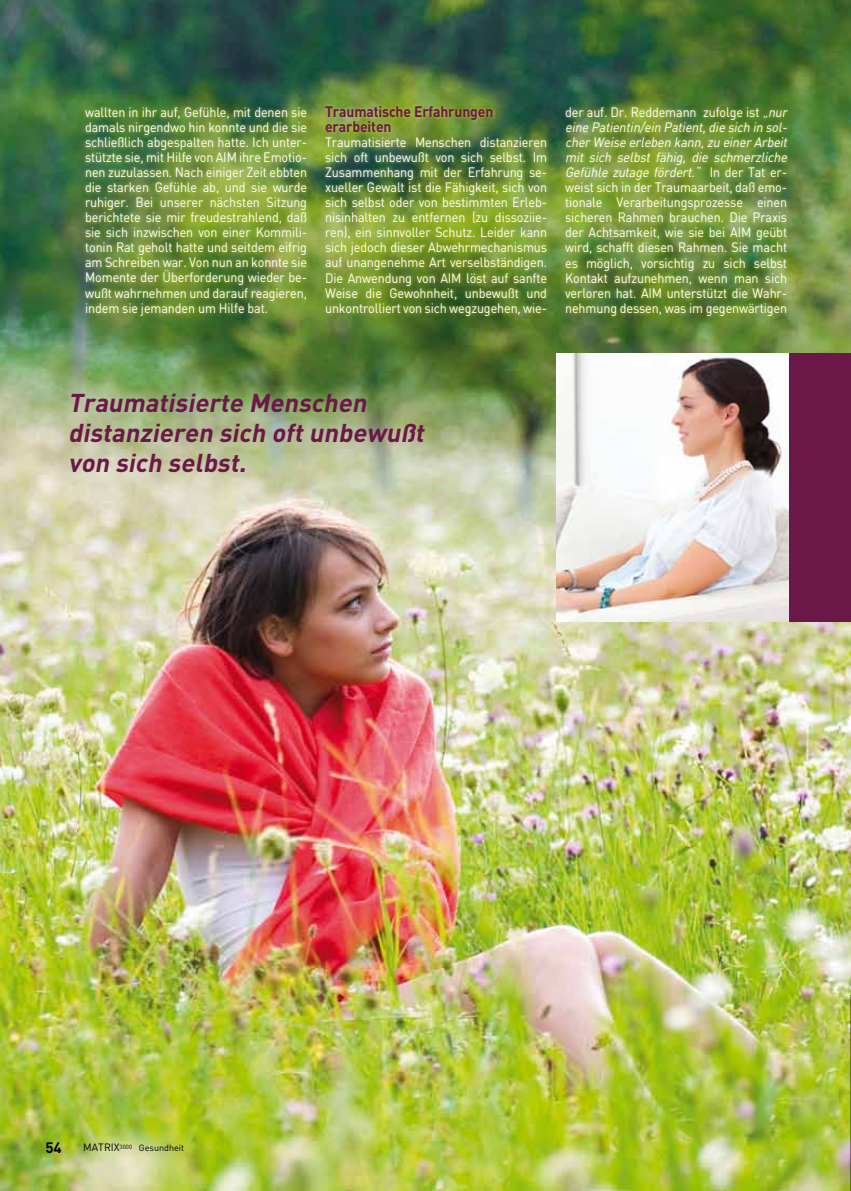
<style>
.page{position:relative;width:851px;height:1191px;background:#fff}
.page>*{position:absolute;margin:0;border:0;box-sizing:border-box;transform-origin:0 0}
.t1{font:italic 700 25.5px/30px "DIN";color:#6b1848}
.t2{font:700 15px/15px "DIN";letter-spacing:-.01em;color:#6b1848;scale:.93 1}
.t3{font:700 15px "DIN";color:#000}
.t4{font:13.5px/15px "DIN";letter-spacing:-.01em;color:#fff;text-align:justify;scale:.93 1}
.t5{font:9px "DIN";color:#000}
.s1{font-style:italic}
.s2{font-size:10.5px}
</style>
<div class="page">
<img style="left:0;top:0;width:850px;height:1191px">
<img style="left:82px;top:103px;width:709px;height:216px">
<hr style="left:850px;top:995px;width:1px;height:196px;background:#000">
<img style="left:556px;top:353px;width:233px;height:268px">
<div style="left:789px;top:353px;width:61px;height:268px;background:#6b1848"></div>
<p class="t4" style="left:85px;top:105px;width:240px">wallten in ihr auf, Gefühle, mit denen sie damals nirgendwo hin konnte und die sie schließlich abgespalten hatte. Ich unter&shy;stützte sie, mit Hilfe von AIM ihre Emotio&shy;nen zuzulassen. Nach einiger Zeit ebbten die starken Gefühle ab, und sie wurde ruhiger. Bei unserer nächsten Sitzung berichtete sie mir freudestrahlend, daß sie sich inzwischen von einer Kommili&shy;tonin Rat geholt hatte und seitdem eifrig am Schreiben war. Von nun an konnte sie Momente der Überforderung wieder be&shy;wußt wahrnehmen und darauf reagieren, indem sie jemanden um Hilfe bat.</p>
<p class="t2" style="left:325px;top:104px;width:182px">Traumatische Erfahrungen erarbeiten</p>
<p class="t4" style="left:325px;top:135px;width:240px">Traumatisierte Menschen distanzieren sich oft unbewußt von sich selbst. Im Zusammenhang mit der Erfahrung se&shy;xueller Gewalt ist die Fähigkeit, sich von sich selbst oder von bestimmten Erleb&shy;nisinhalten zu entfernen (zu dissoziie&shy;ren), ein sinnvoller Schutz. Leider kann sich jedoch dieser Abwehrmechanismus auf unangenehme Art verselbständigen.<br>Die Anwendung von AIM löst auf sanfte Weise die Gewohnheit, unbewußt und unkontrolliert von sich wegzugehen, wie-</p>
<p class="t4" style="left:565px;top:105px;width:243px;text-align:left">der auf. Dr. Reddemann zufolge ist <span class="s1">„nur eine Patientin/ein Patient,die sich in sol&shy;cherWeise erleben kann,zu einerArbeit mit sich selbst fähig, die schmerzliche Gefühle zutage fördert.“</span> I n d e r T a t e r - weist sich in der Traumaarbeit, daß emo&shy;tionale Verarbeitungsprozesse einen sicheren Rahmen brauchen. Die Praxis der Achtsamkeit, wie sie bei AIM geübt wird, schafft diesen Rahmen. Sie macht es möglich, vorsichtig zu sich selbst Kontakt aufzunehmen, wenn man sich verloren hat. AIM unterstützt die Wahr&shy;nehmung dessen, was im gegenwärtigen</p>
<h1 class="t1" style="left:68px;top:386px;width:363px">Traumatisierte Menschen distanzieren sich oftunbewußt von sich selbst.</h1>
<p class="t3" style="left:45px;top:1137px;width:18px">54</p>
<p class="t5" style="left:83px;top:1142px;width:102px"><span class="s2">MATRIX</span><sup>3000</sup> Gesundheit</p>
</div>
